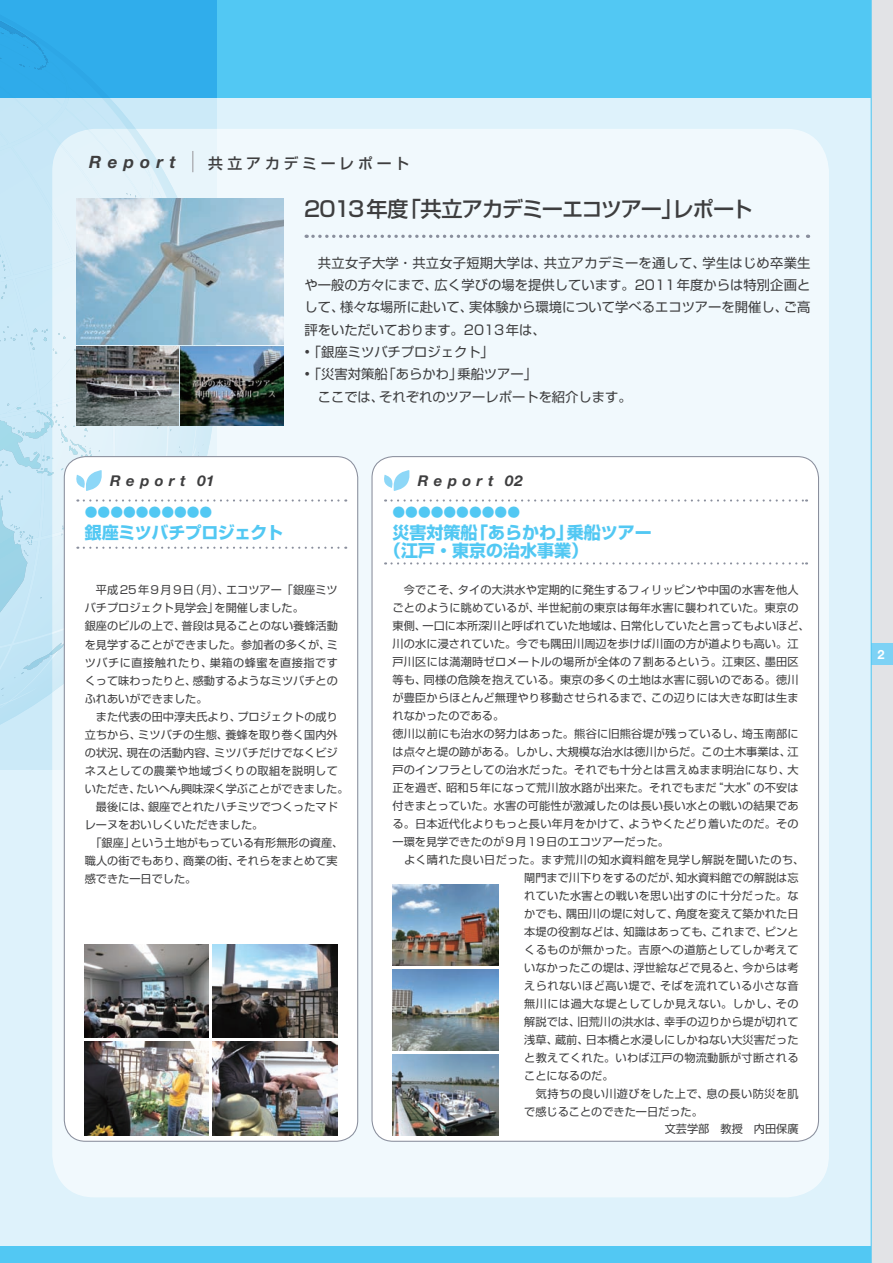
<style>
.page{position:relative;width:893px;height:1263px;background:#def2fb}
.page>*{position:absolute;margin:0;border:0;box-sizing:border-box;transform-origin:0 0}
.t1{font:500 21.3px "Shin Go Pro";letter-spacing:-.05em;color:#3e3e3f}
.t2{font:700 16.95px/18px "Shin Go Pro";color:#52c8f3}
.t3{font:700 16.95px "Shin Go Pro";letter-spacing:-.03em;color:#52c8f3}
.t4{font:italic 700 16.95px "Helvetica Neue";letter-spacing:.36em;color:#3e3e3f}
.t5{font:italic 700 14.85px "Helvetica Neue";letter-spacing:.36em;color:#3e3e3f}
.t6{font:500 14.85px "Shin Go Pro";letter-spacing:.265em;color:#3e3e3f}
.t7{font:13.35px/22.4px "Shin Go Pro";color:#3e3e3f;text-align:justify}
.t8{font:500 12.75px "Shin Go Pro";color:#52c8f3}
.t9{font:11.1px/18px "Shin Go Pro";letter-spacing:.01em;color:#3e3e3f}
.t10{font:11.1px "Shin Go Pro";letter-spacing:.04em;color:#3e3e3f}
.t11{font:11.1px "Shin Go Pro";letter-spacing:.035em;color:#3e3e3f}
</style>
<div class="page">
<div style="left:0;top:0;width:893px;height:98px;background:#52c8f3"></div>
<div style="left:0;top:1246px;width:893px;height:17px;background:#52c8f3"></div>
<div style="left:52px;top:129px;width:777px;height:1068px;background:#f1f9fd;border-radius:43px"></div>
<svg style="left:0;top:0;width:216px;height:769px"></svg>
<div style="left:42px;top:0;width:153px;height:15px;background:#30adeb"></div>
<svg style="left:0;top:15px;width:198px;height:742px"></svg>
<svg style="left:0;top:433px;width:28px;height:123px;background:#bbe2f2"></svg>
<svg style="left:313px;top:235px;width:495px;height:3px"></svg>
<svg style="left:192px;top:151px;width:1px;height:21px"></svg>
<img style="left:77px;top:198px;width:207px;height:146px">
<img style="left:77px;top:346px;width:102px;height:79px">
<img style="left:181px;top:346px;width:103px;height:79px">
<div style="left:64px;top:457px;width:294px;height:684px;background:#fff;border-radius:21px"></div>
<svg style="left:76px;top:470px;width:26px;height:21px"></svg>
<svg style="left:84px;top:547px;width:262px;height:2px"></svg>
<svg style="left:84px;top:499px;width:262px;height:3px"></svg>
<img style="left:84px;top:944px;width:125px;height:94px">
<img style="left:213px;top:944px;width:124px;height:94px">
<img style="left:84px;top:1042px;width:125px;height:93px">
<img style="left:213px;top:1042px;width:124px;height:93px">
<div style="left:372px;top:457px;width:446px;height:684px;background:#fff;border-radius:21px"></div>
<svg style="left:384px;top:470px;width:26px;height:21px"></svg>
<svg style="left:385px;top:562px;width:422px;height:2px"></svg>
<svg style="left:385px;top:499px;width:422px;height:3px"></svg>
<img style="left:392px;top:1054px;width:107px;height:81px">
<img style="left:392px;top:969px;width:107px;height:81px">
<img style="left:392px;top:885px;width:107px;height:80px">
<div style="left:872px;top:0;width:21px;height:1263px;background:#e2e3e6"></div>
<div style="left:872px;top:643px;width:21px;height:21px;background:#7ed2f5"></div>
<hr style="left:871px;top:0;width:1px;height:1263px;background:#52c8f3">
<svg style="left:0;top:0;width:42px;height:336px;background:#9bd5f2"></svg>
<h2 class="t4" style="left:89px;top:151px;width:88px">Report</h2>
<h3 class="t6" style="left:208px;top:151px;width:203px">共立アカデミーレポート</h3>
<h1 class="t1" style="left:304px;top:192px;width:450px">2013年度「共立アカデミーエコツアー」レポート</h1>
<p class="t7" style="left:304px;top:250px;width:507px">　共立女子大学・共立女子短期大学は、共立アカデミーを通して、学生はじめ卒業生や一般の方々にまで、広く学びの場を提供しています。2011年度からは特別企画として、様々な場所に赴いて、実体験から環境について学べるエコツアーを開催し、ご高評をいただいております。2013年は、</p>
<p class="t7" style="left:304px;top:339px;width:191px">•「銀座ミツバチプロジェクト」</p>
<p class="t7" style="left:304px;top:361px;width:329px">•「災害対策船「あらかわ」乗船ツアー」<br>　ここでは、それぞれのツアーレポートを紹介します。</p>
<h3 class="t5" style="left:110px;top:471px;width:106px">Report 01</h3>
<p class="t8" style="left:85px;top:501px;width:129px">●●●●●●●●●●</p>
<h2 class="t3" style="left:85px;top:519px;width:200px">銀座ミツバチプロジェクト</h2>
<h3 class="t5" style="left:418px;top:471px;width:106px">Report 02</h3>
<p class="t8" style="left:393px;top:501px;width:129px">●●●●●●●●●●</p>
<h2 class="t2" style="left:384px;top:521px;width:269px;text-indent:9px">災害対策船「あらかわ」乗船ツアー（江戸・東京の治水事業）</h2>
<p class="t9" style="left:85px;top:580px;width:265px">　平成25年9月9日（月）、エコツアー「銀座ミツバチプロジェクト見学会」を開催しました。<br>銀座のビルの上で、普段は見ることのない養蜂活動を見学することができました。参加者の多くが、ミツバチに直接触れたり、巣箱の蜂蜜を直接指ですくって味わったりと、感動するようなミツバチとのふれあいができました。<br>　また代表の田中淳夫氏より、プロジェクトの成り立ちから、ミツバチの生態、養蜂を取り巻く国内外の状況、現在の活動内容、ミツバチだけでなくビジネスとしての農業や地域づくりの取組を説明していただき、たいへん興味深く学ぶことができました。　最後には、銀座でとれたハチミツでつくったマドレーヌをおいしくいただきました。<br>　「銀座」という土地がもっている有形無形の資産、職人の街でもあり、商業の街、それらをまとめて実感できた一日でした。</p>
<p class="t9" style="left:393px;top:580px;width:408px">　今でこそ、タイの大洪水や定期的に発生するフィリッピンや中国の水害を他人</p>
<p class="t9" style="left:393px;top:598px;width:408px">ごとのように眺めているが、半世紀前の東京は毎年水害に襲われていた。東京の</p>
<p class="t9" style="left:393px;top:616px;width:419px">東側、一口に本所深川と呼ばれていた地域は、日常化していたと言ってもよいほど、</p>
<p class="t9" style="left:393px;top:634px;width:408px">川の水に浸されていた。今でも隅田川周辺を歩けば川面の方が道よりも高い。江</p>
<p class="t9" style="left:393px;top:652px;width:408px">戸川区には満潮時ゼロメートルの場所が全体の7割あるという。江東区、墨田区</p>
<p class="t9" style="left:393px;top:670px;width:408px">等も、同様の危険を抱えている。東京の多くの土地は水害に弱いのである。徳川</p>
<p class="t9" style="left:393px;top:688px;width:408px">が豊臣からほとんど無理やり移動させられるまで、この辺りには大きな町は生ま</p>
<p class="t9" style="left:393px;top:705px;width:113px">れなかったのである。</p>
<p class="t9" style="left:393px;top:723px;width:408px">徳川以前にも治水の努力はあった。熊谷に旧熊谷堤が残っているし、埼玉南部に</p>
<p class="t9" style="left:393px;top:741px;width:408px">は点々と堤の跡がある。しかし、大規模な治水は徳川からだ。この土木事業は、江</p>
<p class="t9" style="left:393px;top:759px;width:408px">戸のインフラとしての治水だった。それでも十分とは言えぬまま明治になり、大</p>
<p class="t9" style="left:393px;top:777px;width:408px">正を過ぎ、昭和5年になって荒川放水路が出来た。それでもまだ“大水”の不安は</p>
<p class="t9" style="left:393px;top:795px;width:407px">付きまとっていた。水害の可能性が激減したのは長い長い水との戦いの結果であ</p>
<p class="t9" style="left:393px;top:813px;width:408px">る。日本近代化よりもっと長い年月をかけて、ようやくたどり着いたのだ。その</p>
<p class="t9" style="left:393px;top:831px;width:278px">一環を見学できたのが9月19日のエコツアーだった。</p>
<p class="t9" style="left:393px;top:849px;width:413px">　よく晴れた良い日だった。まず荒川の知水資料館を見学し解説を聞いたのち、</p>
<p class="t9" style="left:524px;top:867px;width:276px">閘門まで川下りをするのだが、知水資料館での解説は忘</p>
<p class="t9" style="left:524px;top:885px;width:276px">れていた水害との戦いを思い出すのに十分だった。な</p>
<p class="t9" style="left:524px;top:903px;width:276px">かでも、隅田川の堤に対して、角度を変えて築かれた日</p>
<p class="t9" style="left:524px;top:921px;width:276px">本堤の役割などは、知識はあっても、これまで、ピンと</p>
<p class="t9" style="left:524px;top:939px;width:276px">くるものが無かった。吉原への道筋としてしか考えて</p>
<p class="t9" style="left:524px;top:957px;width:276px">いなかったこの堤は、浮世絵などで見ると、今からは考</p>
<p class="t10" style="left:524px;top:976px;width:276px">えられないほど高い堤で、そばを流れている小さな音</p>
<p class="t10" style="left:524px;top:994px;width:276px">無川には過大な堤としてしか見えない。しかし、その</p>
<p class="t9" style="left:524px;top:1011px;width:276px">解説では、旧荒川の洪水は、幸手の辺りから堤が切れて</p>
<p class="t9" style="left:524px;top:1029px;width:276px">浅草、蔵前、日本橋と水浸しにしかねない大災害だった</p>
<p class="t9" style="left:524px;top:1047px;width:276px">と教えてくれた。いわば江戸の物流動脈が寸断される</p>
<p class="t9" style="left:524px;top:1065px;width:91px">ことになるのだ。</p>
<p class="t11" style="left:524px;top:1084px;width:276px">　気持ちの良い川遊びをした上で、息の長い防災を肌</p>
<p class="t9" style="left:524px;top:1101px;width:180px">で感じることのできた一日だった。</p>
<p class="t9" style="left:665px;top:1119px;width:135px">文芸学部　教授　内田保廣</p>
</div>
